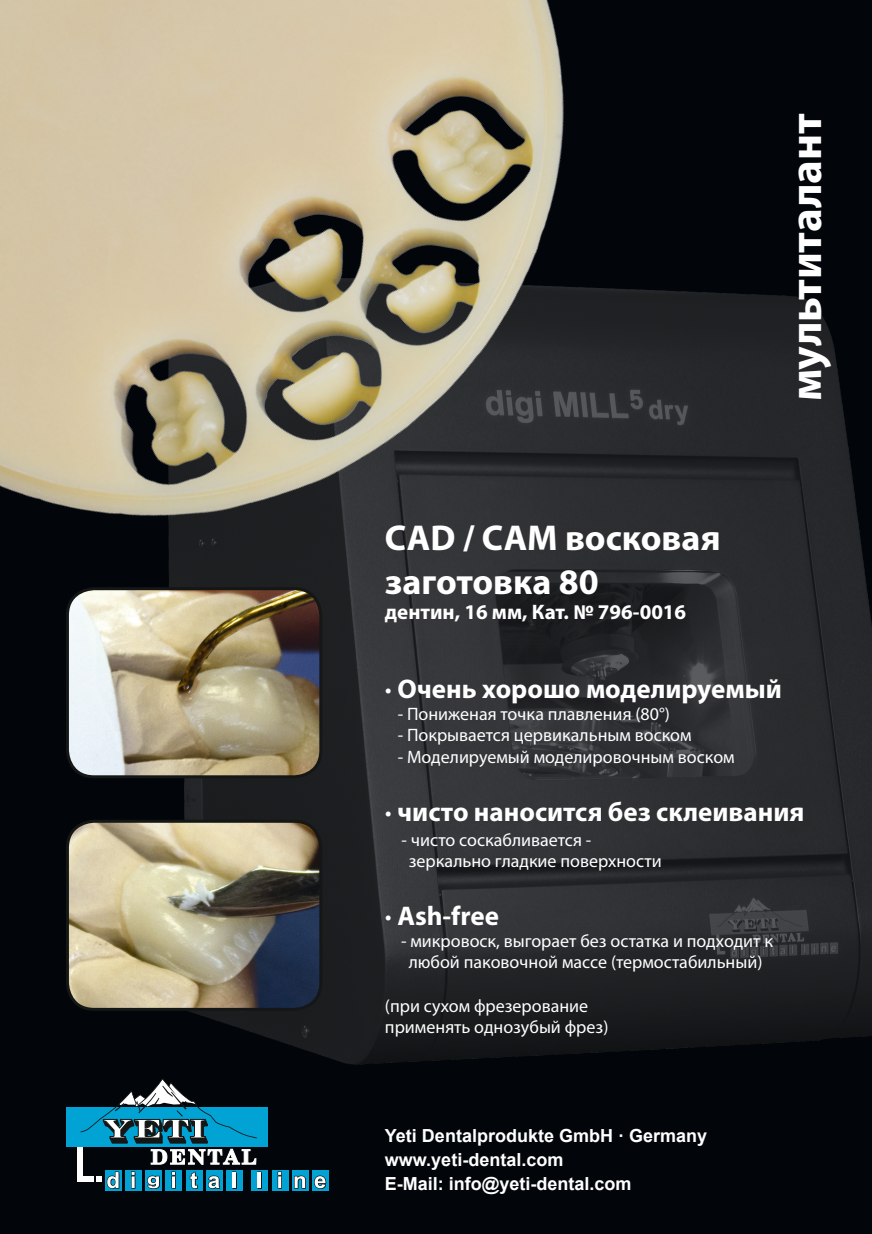
<style>
.page{position:relative;width:872px;height:1234px;background:#fff}
.page>*{position:absolute;margin:0;border:0;box-sizing:border-box;transform-origin:0 0}
.t1{font:700 45px "Myriad Pro";letter-spacing:-.005em;color:#fff}
.t2{font:700 36px/43.2px "Myriad Pro";color:#fff}
.t3{font:700 27px "Myriad Pro";color:#fff}
.t4{font:700 21px "Myriad Pro";color:#fff}
.Absatzformat_1{font:18px "Myriad Pro";color:#fff}
.t5{font:700 18px "Arial";color:#fff}
</style>
<div class="page">
<div style="left:0;top:0;width:872px;height:1233px;background:#020509"></div>
<img style="left:141px;top:296px;width:731px;height:769px">
<img style="left:0;top:0;width:787px;height:743px">
<img style="left:67px;top:588px;width:254px;height:188px">
<div style="left:66px;top:587px;width:256px;height:191px;border:3px solid #151616;border-radius:27px"></div>
<img style="left:70px;top:821px;width:251px;height:188px">
<div style="left:66px;top:819px;width:256px;height:191px;border:3px solid #151616;border-radius:27px"></div>
<div style="left:77px;top:1136px;width:5px;height:45px;background:#fff"></div>
<div style="left:77px;top:1176px;width:16px;height:5px;background:#fff"></div>
<div style="left:66px;top:1106px;width:202px;height:40px;background:#00a3d4"></div>
<svg style="left:80px;top:1079px;width:177px;height:85px"></svg>
<div style="left:125px;top:1169px;width:17px;height:21px;background:#00a3d4"></div>
<svg style="left:105px;top:1170px;width:17px;height:20px"></svg>
<div style="left:145px;top:1169px;width:17px;height:21px;background:#00a3d4"></div>
<div style="left:165px;top:1169px;width:17px;height:21px;background:#00a3d4"></div>
<div style="left:186px;top:1169px;width:16px;height:21px;background:#00a3d4"></div>
<div style="left:206px;top:1169px;width:17px;height:21px;background:#00a3d4"></div>
<div style="left:226px;top:1169px;width:17px;height:21px;background:#00a3d4"></div>
<div style="left:251px;top:1169px;width:17px;height:21px;background:#00a3d4"></div>
<div style="left:272px;top:1169px;width:16px;height:21px;background:#00a3d4"></div>
<div style="left:292px;top:1169px;width:17px;height:21px;background:#00a3d4"></div>
<div style="left:312px;top:1169px;width:17px;height:21px;background:#00a3d4"></div>
<svg style="left:232px;top:1171px;width:1px;height:17px"></svg>
<svg style="left:257px;top:1171px;width:2px;height:17px"></svg>
<hr style="left:233px;top:1172px;width:3px;height:16px;background:#151616">
<hr style="left:259px;top:1172px;width:3px;height:16px;background:#151616">
<svg style="left:131px;top:1171px;width:4px;height:17px"></svg>
<svg style="left:97px;top:1171px;width:22px;height:17px"></svg>
<svg style="left:147px;top:1175px;width:13px;height:13px"></svg>
<svg style="left:171px;top:1171px;width:5px;height:17px"></svg>
<svg style="left:190px;top:1171px;width:8px;height:17px"></svg>
<svg style="left:208px;top:1175px;width:12px;height:13px"></svg>
<hr style="left:233px;top:1171px;width:3px;height:16px;background:#fff">
<hr style="left:258px;top:1171px;width:3px;height:16px;background:#fff">
<svg style="left:277px;top:1171px;width:5px;height:17px"></svg>
<svg style="left:294px;top:1175px;width:12px;height:13px"></svg>
<svg style="left:314px;top:1175px;width:12px;height:13px"></svg>
<p class="t2" style="left:385px;top:515px;width:337px">CAD / CAM восковая заготовка 80</p>
<p class="t4" style="left:385px;top:598px;width:303px">дентин, 16 мм, Кат. № 796-0016</p>
<p class="t1" style="left:776px;top:401px;width:289px;rotate:-90deg">мультиталант</p>
<p class="t3" style="left:385px;top:671px;width:398px">· Очень хорошо моделируемый</p>
<p class="Absatzformat_1" style="left:398px;top:702px;width:274px">- Пониженая точка плавления (80°)</p>
<p class="Absatzformat_1" style="left:398px;top:724px;width:295px">- Покрывается цервикальным воском</p>
<p class="Absatzformat_1" style="left:398px;top:745px;width:338px">- Моделируемый моделировочным воском</p>
<p class="t3" style="left:385px;top:793px;width:421px">· чисто наносится без склеивания</p>
<p class="Absatzformat_1" style="left:401px;top:828px;width:191px">- чисто соскабливается -</p>
<p class="Absatzformat_1" style="left:409px;top:850px;width:254px">зеркально гладкие поверхности</p>
<p class="t3" style="left:385px;top:898px;width:116px">· Ash-free</p>
<p class="Absatzformat_1" style="left:401px;top:929px;width:373px">- микровоск, выгорает без остатка и подходит к</p>
<p class="Absatzformat_1" style="left:409px;top:950px;width:355px">любой паковочной массе (термостабильный)</p>
<p class="Absatzformat_1" style="left:385px;top:994px;width:205px">(при сухом фрезерование</p>
<p class="Absatzformat_1" style="left:385px;top:1015px;width:225px">применять однозубый фрез)</p>
<p class="t5" style="left:385px;top:1122px;width:324px">Yeti Dentalprodukte GmbH · Germany</p>
<p class="t5" style="left:385px;top:1146px;width:180px">www.yeti-dental.com</p>
<p class="t5" style="left:385px;top:1170px;width:248px">E-Mail: info@yeti-dental.com</p>
</div>
